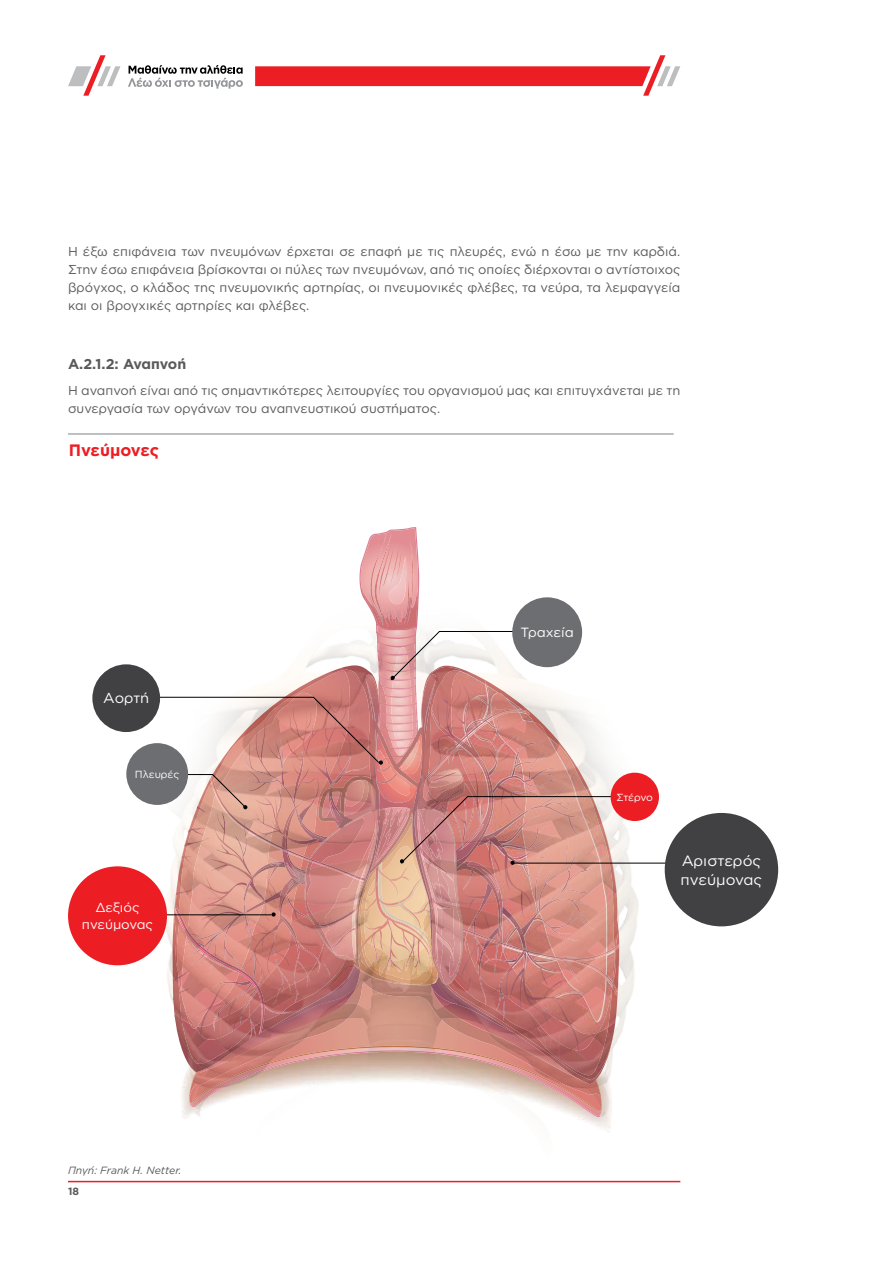
<style>
.page{position:relative;width:893px;height:1263px;background:#fff}
.page>*{position:absolute;margin:0;border:0;box-sizing:border-box;transform-origin:0 0}
.t1{font:700 16.5px "Gotham Greek";color:#ed1d24}
.t2{font:14.85px/19.2px "Gotham Greek";color:#fff}
.t3{font:14.4px "Gotham Greek";color:#fff}
.t4{font:700 14.25px "Gotham Greek";letter-spacing:-.015em;color:#58595b}
.t5{font:13.35px "Gotham Greek";color:#fff}
.t6{font:13.05px/16.6px "Gotham Greek";color:#fff;text-align:center}
.t7{font:12.9px/18px "Gotham Greek";color:#58595b;text-align:justify}
.t8{font:italic 10.5px "Gotham Greek";color:#58595b}
.t9{font:700 10.5px "Gotham Greek";color:#58595b}
.t10{font:10.2px "Gotham Greek";letter-spacing:-.01em;color:#fff}
</style>
<div class="page">
<hr style="left:68px;top:1181px;width:612px;height:1px;background:#ed1d24">
<svg style="left:68px;top:55px;width:52px;height:41px"></svg>
<svg style="left:128px;top:65px;width:115px;height:24px"></svg>
<svg style="left:255px;top:55px;width:425px;height:41px"></svg>
<hr style="left:68px;top:434px;width:606px;height:1px;background:#808285">
<hr style="left:513px;top:863px;width:191px;height:1px;background:#000">
<svg style="left:125px;top:527px;width:509px;height:589px"></svg>
<div style="left:665px;top:813px;width:113px;height:113px;background:#414042;border-radius:50%"></div>
<div style="left:68px;top:866px;width:99px;height:99px;background:#ed1d24;border-radius:50%"></div>
<div style="left:126px;top:743px;width:62px;height:62px;background:#6d6e71;border-radius:50%"></div>
<div style="left:92px;top:664px;width:68px;height:68px;background:#414042;border-radius:50%"></div>
<div style="left:611px;top:773px;width:48px;height:48px;background:#ed1d24;border-radius:50%"></div>
<div style="left:512px;top:597px;width:70px;height:70px;background:#6d6e71;border-radius:50%"></div>
<p class="t7" style="left:68px;top:242px;width:614px">Η έξω επιφάνεια των πνευμόνων έρχεται σε επαφή με τις πλευρές, ενώ η έσω με την καρδιά.<br>Στην έσω επιφάνεια βρίσκονται οι πύλες των πνευμόνων, από τις οποίες διέρχονται ο αντίστοιχος βρόγχος, ο κλάδος της πνευμονικής αρτηρίας, οι πνευμονικές φλέβες, τα νεύρα, τα λεμφαγγεία και οι βρογχικές αρτηρίες και φλέβες.</p>
<p class="t4" style="left:68px;top:355px;width:120px">Α.2.1.2: Αναπνοή</p>
<p class="t7" style="left:68px;top:381px;width:614px">Η αναπνοή είναι από τις σημαντικότερες λειτουργίες του οργανισμού μας και επιτυγχάνεται με τη συνεργασία των οργάνων του αναπνευστικού συστήματος.</p>
<p class="t1" style="left:69px;top:441px;width:92px">Πνεύμονες</p>
<p class="t3" style="left:103px;top:690px;width:48px">Aορτή</p>
<p class="t10" style="left:135px;top:768px;width:46px">Πλευρές</p>
<p class="t6" style="left:82px;top:899px;width:73px">Δεξιός πνεύμονας</p>
<p class="t8" style="left:68px;top:1164px;width:115px">Πηγή: Frank H. Netter.</p>
<p class="t9" style="left:68px;top:1185px;width:13px">18</p>
<p class="t5" style="left:521px;top:625px;width:55px">Τραχεία</p>
<p class="t10" style="left:617px;top:791px;width:38px">Στέρνο</p>
<p class="t2" style="left:681px;top:850px;width:83px">Αριστερός πνεύμονας</p>
</div>
